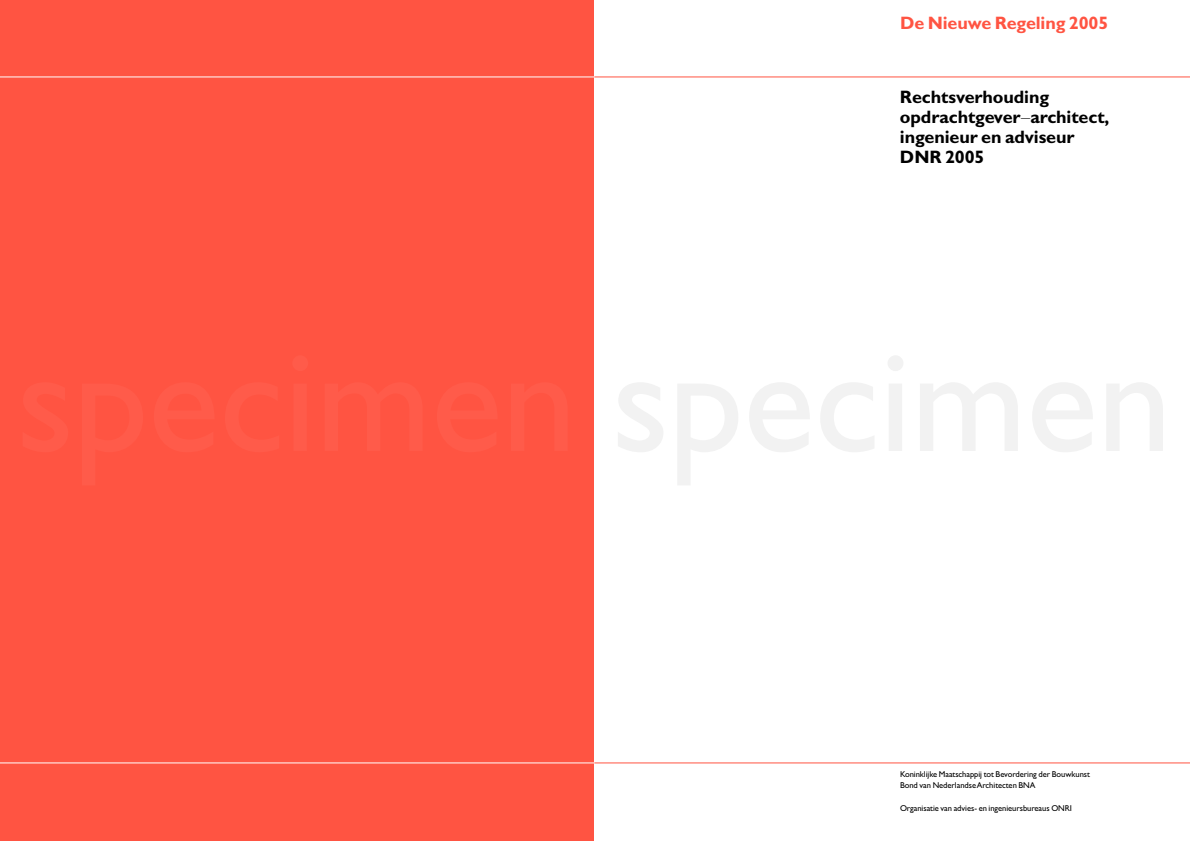
<style>
.page{position:relative;width:1190px;height:841px;background:#fff}
.page>*{position:absolute;margin:0;border:0;box-sizing:border-box;transform-origin:0 0}
.t1{font:700 18px/20px "Gill Alt One";letter-spacing:-.005em;color:#000}
.t2{font:700 18px "Gill Alt One";letter-spacing:-.005em;color:#ff5442}
.t3{font:8.5px/11.4px "Gill Alt One";letter-spacing:-.005em;color:#000}
.s1{font-weight:300}
</style>
<div class="page">
<div style="left:0;top:0;width:594px;height:841px;background:#ff5442"></div>
<hr style="left:594px;top:77px;width:596px;height:1px;background:#ff5442">
<hr style="left:594px;top:763px;width:596px;height:1px;background:#ff5442">
<hr style="left:0;top:77px;width:594px;height:1px;background:#fff">
<hr style="left:0;top:763px;width:594px;height:1px;background:#fff">
<h1 class="t2" style="left:900px;top:16px;width:210px">De Nieuwe Regeling 2005</h1>
<h1 class="t1" style="left:900px;top:89px;width:211px">Rechtsverhouding opdrachtgever<span class="s1">–</span>architect, ingenieur en adviseur<br>DNR 2005</h1>
<p class="t3" style="left:900px;top:769px;width:192px">Koninklijke Maatschappij tot Bevordering der Bouwkunst<br>Bond van Nederlandse Architecten BNA</p>
<p class="t3" style="left:900px;top:803px;width:174px">Organisatie van advies- en ingenieursbureaus ONRI</p>
</div>
